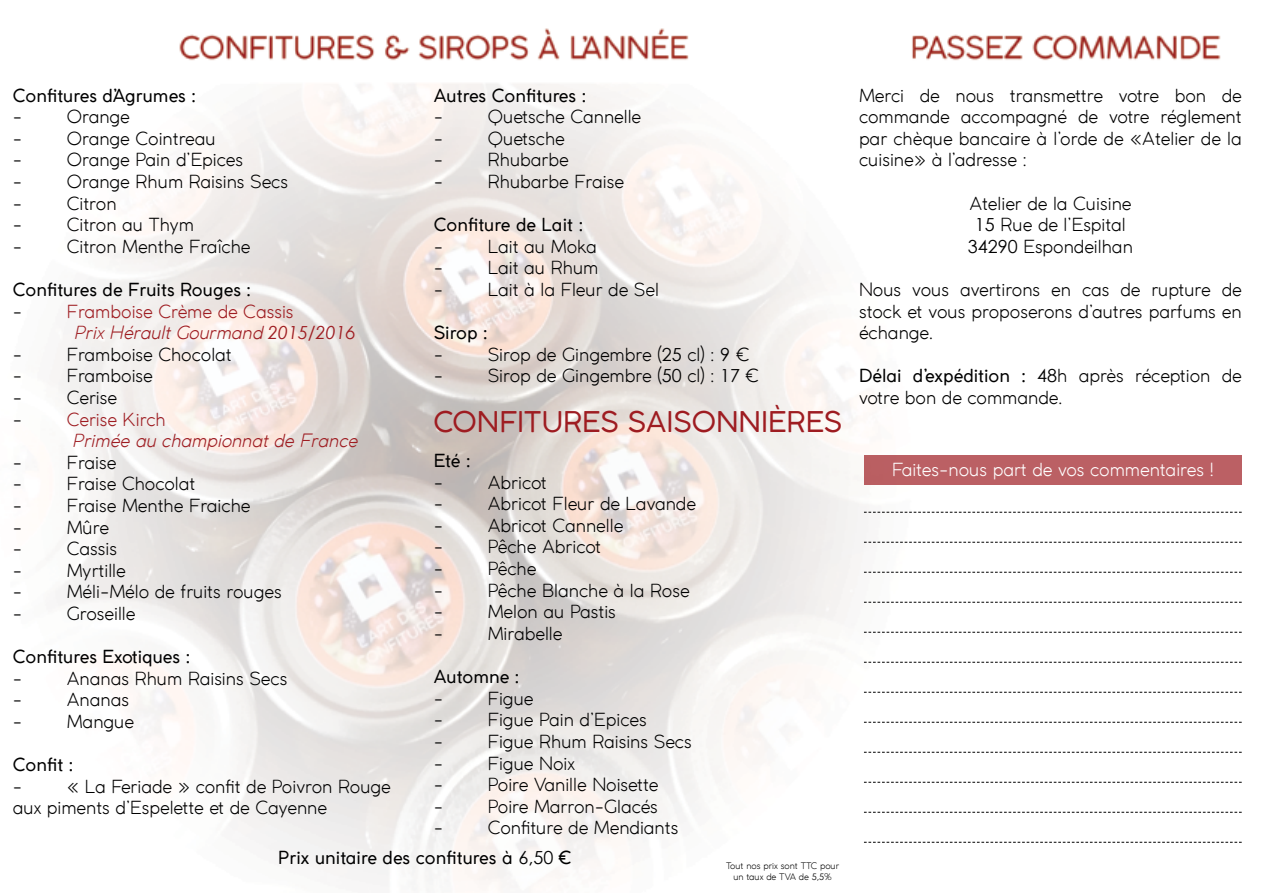
<style>
.page{position:relative;width:1263px;height:893px;background:#fff}
.page>*{position:absolute;margin:0;border:0;box-sizing:border-box;transform-origin:0 0}
.t1{font:28.5px "Coco Gothic";color:#9e1c21}
.t2{font:300 18px/21.6px "Coco Gothic";color:#000}
.t3{font:18px/29.7px "Coco Gothic";color:#000}
.t4{font:300 18px/21.6px "Coco Gothic";color:#9e1c21}
.t5{font:300 18px "Coco Gothic";color:#fff}
.t6{font:italic 300 18px "Coco Gothic";color:#9e1c21}
.t7{font:300 9px/10.8px "Coco Gothic";color:#000;text-align:center}
.s1{font-style:italic}
.s2{font-family:"Century Gothic";font-weight:400;font-style:italic}
.s3{font-family:"Century Gothic";font-weight:400}
.s4{font-weight:300}
.s5{font-family:"Century Gothic"}
.s6{font-weight:400}
</style>
<div class="page">
<img style="left:50px;top:28px;width:1192px;height:862px">
<div style="left:864px;top:455px;width:378px;height:29px;background:#bb6064"></div>
<svg style="left:864px;top:512px;width:378px;height:1px"></svg>
<svg style="left:864px;top:542px;width:378px;height:1px"></svg>
<svg style="left:864px;top:572px;width:378px;height:1px"></svg>
<svg style="left:864px;top:602px;width:378px;height:1px"></svg>
<svg style="left:864px;top:632px;width:378px;height:1px"></svg>
<svg style="left:864px;top:662px;width:378px;height:1px"></svg>
<svg style="left:864px;top:692px;width:378px;height:1px"></svg>
<svg style="left:864px;top:722px;width:378px;height:1px"></svg>
<svg style="left:864px;top:752px;width:378px;height:1px"></svg>
<svg style="left:864px;top:782px;width:378px;height:1px"></svg>
<svg style="left:864px;top:812px;width:378px;height:1px"></svg>
<svg style="left:864px;top:842px;width:378px;height:1px"></svg>
<p class="t3" style="left:13px;top:80px;width:185px">Confitures d’Agrumes :</p>
<p class="t2" style="left:13px;top:105px;width:11px">-</p>
<p class="t2" style="left:67px;top:105px;width:65px">Orange</p>
<p class="t2" style="left:13px;top:127px;width:11px">-</p>
<p class="t2" style="left:67px;top:127px;width:150px">Orange Cointreau</p>
<p class="t2" style="left:13px;top:149px;width:11px">-</p>
<p class="t2" style="left:67px;top:149px;width:178px">Orange Pain d’Epices</p>
<p class="t2" style="left:13px;top:170px;width:11px">-</p>
<p class="t2" style="left:67px;top:170px;width:223px">Orange Rhum Raisins Secs</p>
<p class="t2" style="left:13px;top:192px;width:11px">-</p>
<p class="t2" style="left:67px;top:192px;width:51px">Citron</p>
<p class="t2" style="left:13px;top:213px;width:11px">-</p>
<p class="t2" style="left:67px;top:213px;width:129px">Citron au Thym</p>
<p class="t2" style="left:13px;top:235px;width:11px">-</p>
<p class="t2" style="left:67px;top:235px;width:185px">Citron Menthe Fraîche</p>
<p class="t3" style="left:13px;top:274px;width:240px">Confitures de Fruits Rouges :</p>
<p class="t2" style="left:13px;top:300px;width:11px">-</p>
<p class="t4" style="left:74px;top:300px;width:283px;text-indent:-7px">Framboise Crème de Cassis<br><span class="s1">Prix Hérault Gourmand</span> <span class="s2">2015/2016</span></p>
<p class="t2" style="left:13px;top:343px;width:11px">-</p>
<p class="t2" style="left:67px;top:343px;width:167px">Framboise Chocolat</p>
<p class="t2" style="left:13px;top:365px;width:11px">-</p>
<p class="t2" style="left:67px;top:365px;width:88px">Framboise</p>
<p class="t2" style="left:13px;top:386px;width:11px">-</p>
<p class="t2" style="left:67px;top:386px;width:52px">Cerise</p>
<p class="t2" style="left:13px;top:408px;width:11px">-</p>
<p class="t4" style="left:67px;top:408px;width:100px">Cerise Kirch</p>
<p class="t6" style="left:72px;top:427px;width:287px">Primée au championnat de France</p>
<p class="t2" style="left:13px;top:451px;width:11px">-</p>
<p class="t2" style="left:67px;top:451px;width:51px">Fraise</p>
<p class="t2" style="left:13px;top:473px;width:11px">-</p>
<p class="t2" style="left:67px;top:473px;width:130px">Fraise Chocolat</p>
<p class="t2" style="left:13px;top:494px;width:11px">-</p>
<p class="t2" style="left:67px;top:494px;width:185px">Fraise Menthe Fraiche</p>
<p class="t2" style="left:13px;top:516px;width:11px">-</p>
<p class="t2" style="left:67px;top:516px;width:44px">Mûre</p>
<p class="t2" style="left:13px;top:537px;width:11px">-</p>
<p class="t2" style="left:67px;top:537px;width:52px">Cassis</p>
<p class="t2" style="left:13px;top:559px;width:11px">-</p>
<p class="t2" style="left:67px;top:559px;width:60px">Myrtille</p>
<p class="t2" style="left:13px;top:581px;width:11px">-</p>
<p class="t2" style="left:67px;top:581px;width:216px">Méli-Mélo de fruits rouges</p>
<p class="t2" style="left:13px;top:602px;width:11px">-</p>
<p class="t2" style="left:67px;top:602px;width:70px">Groseille</p>
<p class="t3" style="left:13px;top:641px;width:179px">Confitures Exotiques :</p>
<p class="t2" style="left:13px;top:667px;width:11px">-</p>
<p class="t2" style="left:67px;top:667px;width:222px">Ananas Rhum Raisins Secs</p>
<p class="t2" style="left:13px;top:689px;width:11px">-</p>
<p class="t2" style="left:67px;top:689px;width:64px">Ananas</p>
<p class="t2" style="left:13px;top:710px;width:11px">-</p>
<p class="t2" style="left:67px;top:710px;width:69px">Mangue</p>
<p class="t3" style="left:13px;top:749px;width:62px">Confit :</p>
<p class="t2" style="left:13px;top:775px;width:11px">-</p>
<p class="t3" style="left:434px;top:80px;width:154px">Autres Confitures :</p>
<p class="t2" style="left:434px;top:105px;width:11px">-</p>
<p class="t2" style="left:488px;top:105px;width:155px">Quetsche Cannelle</p>
<p class="t2" style="left:434px;top:127px;width:11px">-</p>
<p class="t2" style="left:488px;top:127px;width:79px">Quetsche</p>
<p class="t2" style="left:434px;top:149px;width:11px">-</p>
<p class="t2" style="left:488px;top:149px;width:82px">Rhubarbe</p>
<p class="t2" style="left:434px;top:170px;width:11px">-</p>
<p class="t2" style="left:488px;top:170px;width:138px">Rhubarbe Fraise</p>
<p class="t3" style="left:434px;top:209px;width:151px">Confiture de Lait :</p>
<p class="t2" style="left:434px;top:235px;width:11px">-</p>
<p class="t2" style="left:488px;top:235px;width:111px">Lait au Moka</p>
<p class="t2" style="left:434px;top:257px;width:11px">-</p>
<p class="t2" style="left:488px;top:257px;width:112px">Lait au Rhum</p>
<p class="t2" style="left:434px;top:278px;width:11px">-</p>
<p class="t2" style="left:488px;top:278px;width:173px">Lait à la Fleur de Sel</p>
<p class="t3" style="left:434px;top:317px;width:56px">Sirop :</p>
<p class="t2" style="left:434px;top:343px;width:11px">-</p>
<p class="t2" style="left:488px;top:343px;width:263px">Sirop de Gingembre (<span class="s3">25</span> cl) : <span class="s3">9</span> €</p>
<p class="t2" style="left:434px;top:365px;width:11px">-</p>
<p class="t2" style="left:488px;top:365px;width:273px">Sirop de Gingembre (<span class="s3">50</span> cl) : <span class="s3">17</span> €</p>
<h1 class="t1" style="left:433px;top:400px;width:149px">confitures</h1>
<h1 class="t1" style="left:628px;top:400px;width:178px">saisonnières</h1>
<p class="t3" style="left:434px;top:445px;width:38px">Eté :</p>
<p class="t2" style="left:434px;top:471px;width:11px">-</p>
<p class="t2" style="left:488px;top:471px;width:61px">Abricot</p>
<p class="t2" style="left:434px;top:492px;width:11px">-</p>
<p class="t2" style="left:488px;top:492px;width:210px">Abricot Fleur de Lavande</p>
<p class="t2" style="left:434px;top:514px;width:11px">-</p>
<p class="t2" style="left:488px;top:514px;width:137px">Abricot Cannelle</p>
<p class="t2" style="left:434px;top:536px;width:11px">-</p>
<p class="t2" style="left:488px;top:536px;width:115px">Pêche Abricot</p>
<p class="t2" style="left:434px;top:557px;width:11px">-</p>
<p class="t2" style="left:488px;top:557px;width:50px">Pêche</p>
<p class="t2" style="left:434px;top:579px;width:11px">-</p>
<p class="t2" style="left:488px;top:579px;width:203px">Pêche Blanche à la Rose</p>
<p class="t2" style="left:434px;top:600px;width:11px">-</p>
<p class="t2" style="left:488px;top:600px;width:130px">Melon au Pastis</p>
<p class="t2" style="left:434px;top:622px;width:11px">-</p>
<p class="t2" style="left:488px;top:622px;width:76px">Mirabelle</p>
<p class="t3" style="left:434px;top:661px;width:87px">Automne :</p>
<p class="t2" style="left:434px;top:687px;width:11px">-</p>
<p class="t2" style="left:488px;top:687px;width:47px">Figue</p>
<p class="t2" style="left:434px;top:708px;width:11px">-</p>
<p class="t2" style="left:488px;top:708px;width:160px">Figue Pain d’Epices</p>
<p class="t2" style="left:434px;top:730px;width:11px">-</p>
<p class="t2" style="left:488px;top:730px;width:205px">Figue Rhum Raisins Secs</p>
<p class="t2" style="left:434px;top:752px;width:11px">-</p>
<p class="t2" style="left:488px;top:752px;width:89px">Figue Noix</p>
<p class="t2" style="left:434px;top:773px;width:11px">-</p>
<p class="t2" style="left:488px;top:773px;width:172px">Poire Vanille Noisette</p>
<p class="t2" style="left:434px;top:795px;width:11px">-</p>
<p class="t2" style="left:488px;top:795px;width:172px">Poire Marron-Glacés</p>
<p class="t2" style="left:434px;top:816px;width:11px">-</p>
<p class="t2" style="left:13px;top:775px;width:380px;text-indent:54px">« La Feriade » confit de Poivron Rouge aux piments d’Espelette et de Cayenne</p>
<p class="t3" style="left:278px;top:812px;width:402px;text-indent:209px"><span class="s4">Confiture de Mendiants<br></span>Prix unitaire des confitures à <span class="s5">6,50</span> €</p>
<p class="t7" style="left:726px;top:860px;width:114px">Tout nos prix sont TTC pour un taux de TVA de <span class="s3">5,5</span>%</p>
<p class="t2" style="left:859px;top:84px;width:384px;text-align:justify">Merci de nous transmettre votre bon de commande accompagné de votre réglement par chèque bancaire à l’orde de «Atelier de la cuisine» à l’adresse :</p>
<p class="t2" style="left:968px;top:192px;width:166px;text-align:center">Atelier de la Cuisine<br><span class="s3">15</span> Rue de l’Espital<br><span class="s3">34290</span> Espondeilhan</p>
<p class="t2" style="left:859px;top:278px;width:384px;text-align:justify">Nous vous avertirons en cas de rupture de stock et vous proposerons d’autres parfums en échange.</p>
<p class="t2" style="left:859px;top:365px;width:384px"><span class="s6">Délai d’expédition :</span> <span class="s3">48</span>h après réception de votre bon de commande.</p>
<p class="t5" style="left:892px;top:456px;width:323px">Faites-nous part de vos commentaires !</p>
</div>
